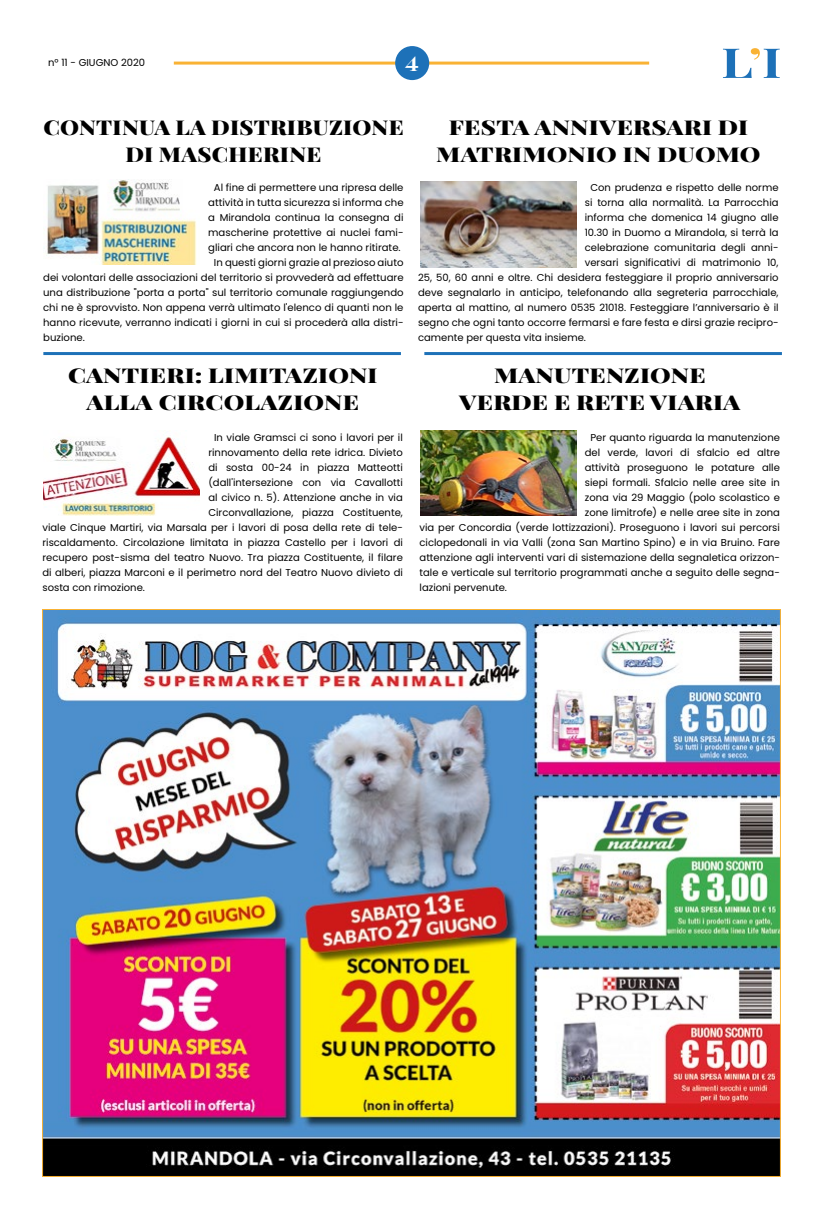
<style>
.page{position:relative;width:823px;height:1219px;background:#fff}
.page>*{position:absolute;margin:0;border:0;box-sizing:border-box;transform-origin:0 0}
.ph-titoli_brevi{font:900 20px/27px "Playfair Display SC";letter-spacing:.01em;color:#000;text-align:center;scale:1.25 1}
.ph-titoli_brevi-2{font:900 20px/27px "Playfair Display SC";letter-spacing:.01em;color:#000;text-align:center;scale:1.15 1}
.t1{font:700 20px "Playfair Display SC";color:#fff;scale:1.25 1}
.ph-testo_articolo{font:10px/15px "Poppins";color:#000;text-align:center}
</style>
<div class="page">
<hr style="left:174px;top:62px;width:474px;height:3px;background:#f9b234">
<div style="left:395px;top:46px;width:34px;height:34px;background:#1d71b8;border-radius:50%"></div>
<svg style="left:723px;top:48px;width:56px;height:30px"></svg>
<hr style="left:43px;top:352px;width:357px;height:3px;background:#1d71b8">
<hr style="left:424px;top:352px;width:357px;height:3px;background:#1d71b8">
<img style="left:44px;top:180px;width:153px;height:85px">
<img style="left:420px;top:182px;width:156px;height:85px">
<img style="left:44px;top:436px;width:156px;height:80px">
<img style="left:420px;top:431px;width:156px;height:85px">
<img style="left:44px;top:611px;width:734px;height:564px">
<p class="ph-testo_articolo" style="left:48px;top:55px;width:98px">n° 11 - GIUGNO 2020</p>
<h1 class="t1" style="left:405px;top:51px;width:13px">4</h1>
<p class="ph-titoli_brevi-2" style="left:43px;top:114px;width:314px">CONTINUA LA DISTRIBUZIONE<br>DI MASCHERINE</p>
<p class="ph-titoli_brevi" style="left:436px;top:114px;width:261px">FESTA ANNIVERSARI DI<br>MATRIMONIO IN DUOMO</p>
<p class="ph-testo_articolo" style="left:208px;top:180px;width:197px">Al fine di permettere una ripresa delle attività in tutta sicurezza si informa che a Mirandola continua la consegna di mascherine protettive ai nuclei fami&shy;gliari che ancora non le hanno ritirate.</p>
<p class="ph-testo_articolo" style="left:43px;top:255px;width:362px;text-align:justify;text-indent:171px">In questi giorni grazie al prezioso aiuto dei volontari delle associazioni del territorio si provvederà ad effettuare una distribuzione "porta a porta" sul territorio comunale raggiungendo chi ne è sprovvisto. Non appena verrà ultimato l'elenco di quanti non le hanno ricevute, verranno indicati i giorni in cui si procederà alla distri&shy;buzione.</p>
<p class="ph-titoli_brevi" style="left:68px;top:362px;width:249px">CANTIERI: LIMITAZIONI<br>ALLA CIRCOLAZIONE</p>
<p class="ph-testo_articolo" style="left:214px;top:430px;width:190px">In viale Gramsci ci sono i lavori per il</p>
<p class="ph-testo_articolo" style="left:208px;top:445px;width:196px">rinnovamento della rete idrica. Divieto</p>
<p class="ph-testo_articolo" style="left:208px;top:460px;width:196px">di sosta 00-24 in piazza Matteotti</p>
<p class="ph-testo_articolo" style="left:208px;top:475px;width:196px">(dall'intersezione con via Cavallotti</p>
<p class="ph-testo_articolo" style="left:208px;top:490px;width:196px">al civico n. 5). Attenzione anche in via</p>
<p class="ph-testo_articolo" style="left:208px;top:505px;width:196px">Circonvallazione, piazza Costituente,</p>
<p class="ph-testo_articolo" style="left:42px;top:520px;width:362px">viale Cinque Martiri, via Marsala per i lavori di posa della rete di tele-</p>
<p class="ph-testo_articolo" style="left:42px;top:535px;width:362px">riscaldamento. Circolazione limitata in piazza Castello per i lavori di</p>
<p class="ph-testo_articolo" style="left:42px;top:550px;width:362px">recupero post-sisma del teatro Nuovo. Tra piazza Costituente, il filare</p>
<p class="ph-testo_articolo" style="left:42px;top:565px;width:362px">di alberi, piazza Marconi e il perimetro nord del Teatro Nuovo divieto di</p>
<p class="ph-testo_articolo" style="left:42px;top:580px;width:104px">sosta con rimozione.</p>
<p class="ph-testo_articolo" style="left:590px;top:180px;width:189px">Con prudenza e rispetto delle norme</p>
<p class="ph-testo_articolo" style="left:584px;top:195px;width:195px">si torna alla normalità. La Parrocchia</p>
<p class="ph-testo_articolo" style="left:584px;top:210px;width:195px">informa che domenica 14 giugno alle</p>
<p class="ph-testo_articolo" style="left:584px;top:225px;width:195px">10.30 in Duomo a Mirandola, si terrà la</p>
<p class="ph-testo_articolo" style="left:584px;top:240px;width:195px">celebrazione comunitaria degli anni-</p>
<p class="ph-testo_articolo" style="left:584px;top:255px;width:195px">versari significativi di matrimonio 10,</p>
<p class="ph-testo_articolo" style="left:418px;top:270px;width:361px">25, 50, 60 anni e oltre. Chi desidera festeggiare il proprio anniversario</p>
<p class="ph-testo_articolo" style="left:418px;top:285px;width:361px">deve segnalarlo in anticipo, telefonando alla segreteria parrocchiale,</p>
<p class="ph-testo_articolo" style="left:418px;top:300px;width:362px">aperta al mattino, al numero 0535 21018. Festeggiare l’anniversario è il</p>
<p class="ph-testo_articolo" style="left:418px;top:315px;width:361px">segno che ogni tanto occorre fermarsi e fare festa e dirsi grazie recipro-</p>
<p class="ph-testo_articolo" style="left:418px;top:330px;width:169px">camente per questa vita insieme.</p>
<p class="ph-titoli_brevi" style="left:494px;top:362px;width:171px">MANUTENZIONE</p>
<p class="ph-titoli_brevi" style="left:459px;top:389px;width:226px">VERDE E RETE VIARIA</p>
<p class="ph-testo_articolo" style="left:590px;top:430px;width:191px">Per quanto riguarda la manutenzione</p>
<p class="ph-testo_articolo" style="left:584px;top:445px;width:196px">del verde, lavori di sfalcio ed altre</p>
<p class="ph-testo_articolo" style="left:584px;top:460px;width:196px">attività proseguono le potature alle</p>
<p class="ph-testo_articolo" style="left:584px;top:475px;width:196px">siepi formali. Sfalcio nelle aree site in</p>
<p class="ph-testo_articolo" style="left:584px;top:490px;width:196px">zona via 29 Maggio (polo scolastico e</p>
<p class="ph-testo_articolo" style="left:584px;top:505px;width:196px">zone limitrofe) e nelle aree site in zona</p>
<p class="ph-testo_articolo" style="left:419px;top:520px;width:362px">via per Concordia (verde lottizzazioni). Proseguono i lavori sui percorsi</p>
<p class="ph-testo_articolo" style="left:419px;top:535px;width:362px">ciclopedonali in via Valli (zona San Martino Spino) e in via Bruino. Fare</p>
<p class="ph-testo_articolo" style="left:419px;top:550px;width:361px">attenzione agli interventi vari di sistemazione della segnaletica orizzon-</p>
<p class="ph-testo_articolo" style="left:419px;top:565px;width:361px">tale e verticale sul territorio programmati anche a seguito delle segna-</p>
<p class="ph-testo_articolo" style="left:419px;top:580px;width:89px">lazioni pervenute.</p>
</div>
